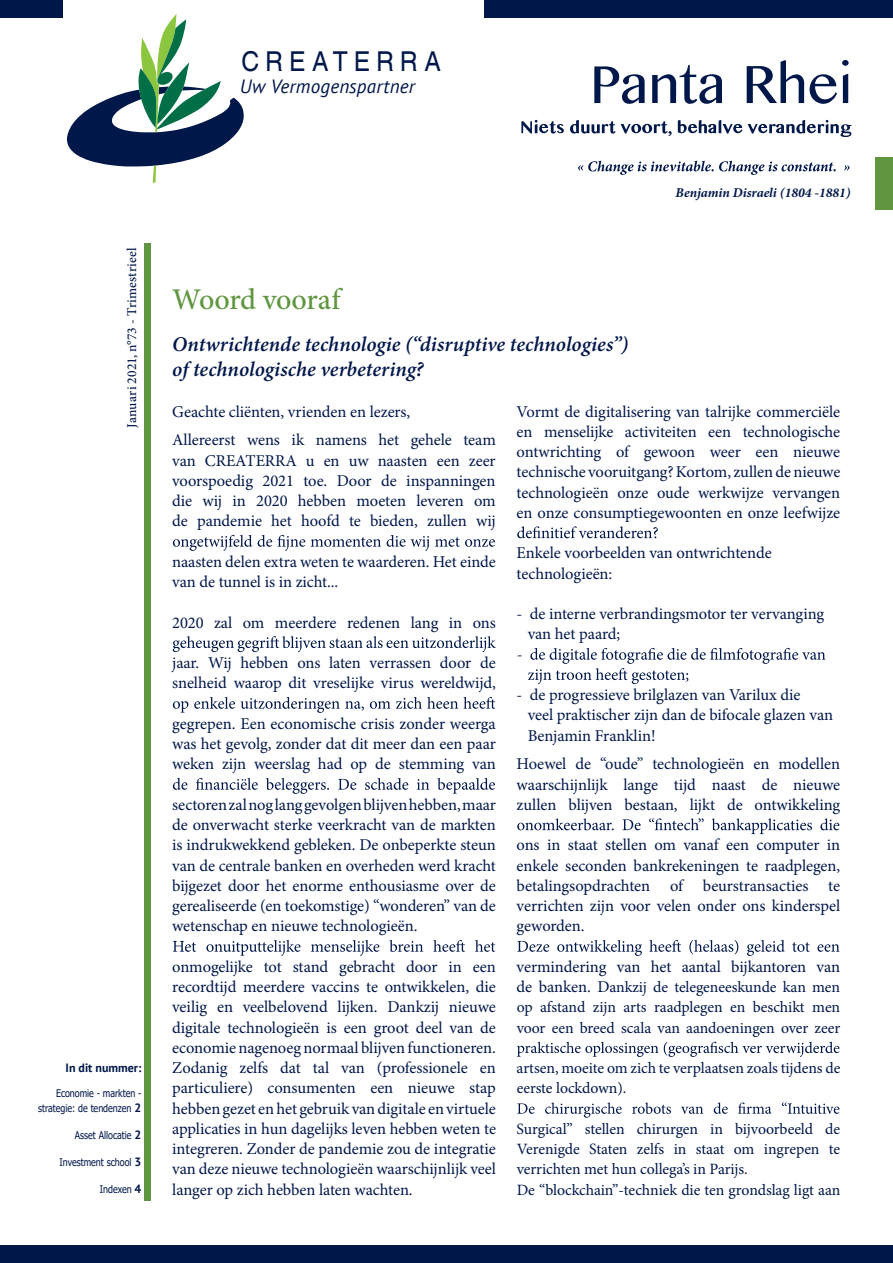
<style>
.page{position:relative;width:893px;height:1263px;background:#fff}
.page>*{position:absolute;margin:0;border:0;box-sizing:border-box;transform-origin:0 0}
.t1{font:500 30px "Minion Pro";letter-spacing:-.015em;color:#609640}
.t2{font:27.45px "Helvetica";letter-spacing:.245em;color:#00174a;scale:.9 1}
.t3{font:italic 600 21px/25.2px "Minion Pro";color:#00174a}
.t4{font:italic 19.2px "PT Sans";letter-spacing:.01em;color:#00174a}
.t5{font:16.5px/20.2px "Minion Pro";letter-spacing:-.005em;color:#00174a;text-align:justify}
.t6{font:15.75px/20.2px "Minion Pro";letter-spacing:-.005em;color:#00174a}
.t7{font:500 13.5px "Minion Pro";letter-spacing:.01em;color:#00174a}
.t8{font:italic 700 13.5px "Minion Pro";color:#00174a}
.t9{font:700 12px "PT Sans";color:#00174a}
.t10{font:10.5px/14.4px "Tahoma";color:#00174a;text-align:right;scale:.85 1}
.s1{font-family:"PT Sans";font-weight:700;font-size:12px}
.s2{font-size:16.5px}
</style>
<div class="page">
<div style="left:0;top:1246px;width:893px;height:17px;background:#00174a"></div>
<svg style="left:67px;top:14px;width:177px;height:169px"></svg>
<div style="left:0;top:0;width:63px;height:17px;background:#00174a"></div>
<div style="left:876px;top:157px;width:17px;height:52px;background:#609640"></div>
<div style="left:485px;top:0;width:408px;height:17px;background:#00174a"></div>
<svg style="left:578px;top:161px;width:272px;height:14px"></svg>
<svg style="left:747px;top:60px;width:57px;height:43px"></svg>
<svg style="left:594px;top:66px;width:51px;height:38px"></svg>
<svg style="left:810px;top:74px;width:27px;height:30px"></svg>
<svg style="left:652px;top:65px;width:70px;height:39px"></svg>
<svg style="left:843px;top:74px;width:5px;height:29px"></svg>
<svg style="left:678px;top:120px;width:64px;height:14px"></svg>
<div style="left:842px;top:60px;width:7px;height:6px;background:#00174a;border-radius:50%"></div>
<svg style="left:621px;top:121px;width:51px;height:15px"></svg>
<svg style="left:521px;top:120px;width:94px;height:14px"></svg>
<svg style="left:748px;top:120px;width:103px;height:17px"></svg>
<div style="left:145px;top:243px;width:6px;height:957px;background:#609640"></div>
<svg style="left:173px;top:535px;width:322px;height:16px"></svg>
<svg style="left:173px;top:636px;width:323px;height:16px"></svg>
<svg style="left:173px;top:697px;width:322px;height:16px"></svg>
<svg style="left:173px;top:778px;width:322px;height:16px"></svg>
<svg style="left:173px;top:940px;width:322px;height:16px"></svg>
<svg style="left:517px;top:526px;width:141px;height:12px"></svg>
<svg style="left:518px;top:648px;width:307px;height:36px"></svg>
<svg style="left:517px;top:818px;width:322px;height:16px"></svg>
<svg style="left:517px;top:940px;width:322px;height:16px"></svg>
<svg style="left:517px;top:1042px;width:322px;height:15px"></svg>
<svg style="left:517px;top:1102px;width:322px;height:16px"></svg>
<h2 class="t2" style="left:241px;top:46px;width:223px">CREATERRA</h2>
<p class="t4" style="left:240px;top:75px;width:177px">Uw Vermogenspartner</p>
<p class="t7" style="left:123px;top:428px;width:181px;rotate:-90deg">Januari 2021, n°73 - Trimestrieel</p>
<p class="t9" style="left:66px;top:1060px;width:77px">In dit nummer:</p>
<p class="t10" style="left:38px;top:1087px;width:123px">Economie - markten - strategie: de tendenzen <span class="s1">2</span></p>
<p class="t10" style="left:75px;top:1128px;width:80px">Asset Allocatie <span class="s1">2</span></p>
<p class="t10" style="left:60px;top:1155px;width:98px">Investment school <span class="s1">3</span></p>
<p class="t10" style="left:100px;top:1183px;width:50px">Indexen <span class="s1">4</span></p>
<p class="t8" style="left:676px;top:183px;width:176px">Benjamin Disraeli (1804 -1881)</p>
<h1 class="t1" style="left:172px;top:279px;width:170px">Woord vooraf</h1>
<p class="t3" style="left:172px;top:331px;width:458px">Ontwrichtende technologie (“disruptive technologies”) of technologische verbetering?</p>
<p class="t5" style="left:172px;top:397px;width:325px;line-height:28.8px">Geachte cliënten, vrienden en lezers,<br>Allereerst wens ik namens het gehele team</p>
<p class="t5" style="left:172px;top:450px;width:325px">van CREATERRA u en uw naasten een zeer voorspoedig 2021 toe. Door de inspanningen die wij in 2020 hebben moeten leveren om de pandemie het hoofd te bieden, zullen wij</p>
<p class="t5" style="left:172px;top:551px;width:325px">naasten delen extra weten te waarderen. Het einde van de tunnel is in zicht...</p>
<p class="t5" style="left:172px;top:612px;width:325px">2020 zal om meerdere redenen lang in ons</p>
<p class="t5" style="left:172px;top:653px;width:325px">jaar. Wij hebben ons laten verrassen door de snelheid waarop dit vreselijke virus wereldwijd,</p>
<p class="t5" style="left:172px;top:713px;width:325px">gegrepen. Een economische crisis zonder weerga was het gevolg, zonder dat dit meer dan een paar weken zijn weerslag had op de stemming van</p>
<p class="t5" style="left:172px;top:794px;width:325px">sectorenzalnoglanggevolgenblijvenhebben,maar de onverwacht sterke veerkracht van de markten is indrukwekkend gebleken. De onbeperkte steun van de centrale banken en overheden werd kracht bijgezet door het enorme enthousiasme over de gerealiseerde (en toekomstige) “wonderen” van de wetenschap en nieuwe technologieën.</p>
<p class="t5" style="left:172px;top:956px;width:325px">onmogelijke tot stand gebracht door in een recordtijd meerdere vaccins te ontwikkelen, die veilig en veelbelovend lijken. Dankzij nieuwe digitale technologieën is een groot deel van de economie nagenoeg normaal blijven functioneren.<br>Zodanig zelfs dat tal van (professionele en particuliere) consumenten een nieuwe stap hebbengezet enhet gebruik vandigitale envirtuele applicaties in hun dagelijks leven hebben weten te integreren. Zonder de pandemie zou de integratie van deze nieuwe technologieën waarschijnlijk veel langer op zich hebben laten wachten.</p>
<p class="t5" style="left:517px;top:401px;width:325px">Vormt de digitalisering van talrijke commerciële en menselijke activiteiten een technologische ontwrichting of gewoon weer een nieuwe technische vooruitgang?Kortom, zullendenieuwe technologieën onze oude werkwijze vervangen en onze consumptiegewoonten en onze leefwijze</p>
<p class="t5" style="left:517px;top:543px;width:257px">Enkele voorbeelden van ontwrichtende technologieën:</p>
<p class="t5" style="left:528px;top:604px;width:298px;text-indent:-11px">- de interne verbrandingsmotor ter vervanging van het paard;</p>
<p class="t5" style="left:528px;top:685px;width:307px;text-align:left;text-indent:-11px">- de progressieve brilglazen van Varilux die<br>veel praktischer zijn dan de bifocale glazen van<br>Benjamin Franklin!</p>
<p class="t5" style="left:517px;top:754px;width:325px">Hoewel de “oude” technologieën en modellen waarschijnlijk lange tijd naast de nieuwe zullen blijven bestaan, lijkt de ontwikkeling</p>
<p class="t5" style="left:517px;top:835px;width:325px">ons in staat stellen om vanaf een computer in enkele seconden bankrekeningen te raadplegen, betalingsopdrachten of beurstransacties te verrichten zijn voor velen onder ons kinderspel geworden.</p>
<p class="t5" style="left:517px;top:956px;width:325px">vermindering van het aantal bijkantoren van</p>
<p class="t6" style="left:517px;top:977px;width:325px;text-align:justify"><span class="s2">de banken. D</span>ankzij de telegeneeskunde kan men op afstand zijn arts raadplegen en beschikt men voor een breed scala van aandoeningen over zeer</p>
<p class="t6" style="left:517px;top:1058px;width:325px">artsen, moeite om zich te verplaatsen zoals tijdens de eerste lockdown).</p>
<p class="t6" style="left:517px;top:1119px;width:325px">Surgical” stellen chirurgen in bijvoorbeeld de Verenigde Staten zelfs in staat om ingrepen te verrichten met hun collega’s in Parijs.<br>De “blockchain”-techniek die ten grondslag ligt aan</p>
</div>
